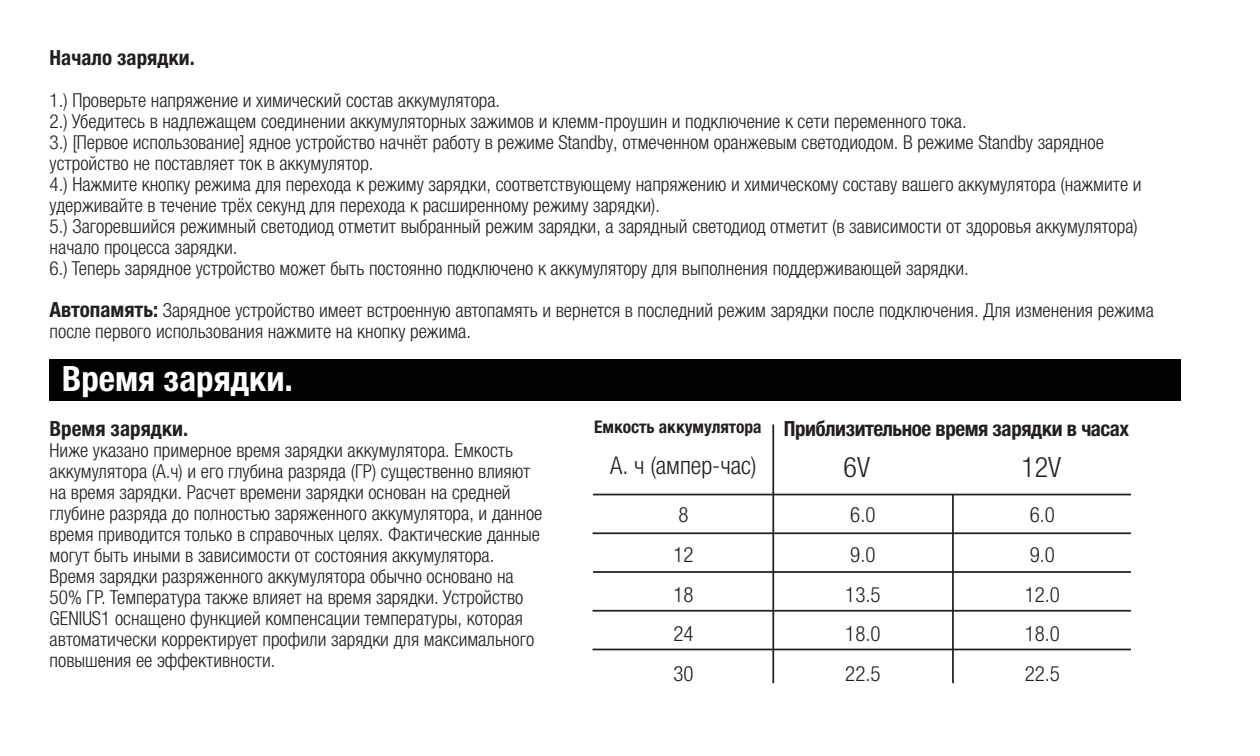
<style>
.page{position:relative;width:1260px;height:756px;background:#fff}
.page>*{position:absolute;margin:0;border:0;box-sizing:border-box;transform-origin:0 0}
.t1{font:700 condensed 35px "Helvetica Neue LTW1 G";color:#fff}
.t2{font:300 condensed 28px "Helvetica Neue LTW1 G";color:#231f20}
.t3{font:300 condensed 24.5px "Helvetica Neue LTW1 G";color:#231f20}
.t4{font:300 condensed 21px "Helvetica Neue LTW1 G";color:#231f20}
.t5{font:700 condensed 21px "Helvetica Neue LTW1 G";letter-spacing:-.02em;color:#231f20}
.t6{font:700 condensed 21px "Helvetica Neue LTW1 G";color:#231f20}
.t7{font:300 condensed 19.25px/21px "Helvetica Neue LTW1 G";color:#231f20}
.t8{font:700 condensed 17.5px "Helvetica Neue LTW1 G";color:#231f20}
.s1{font-weight:700;font-size:21px}
</style>
<div class="page">
<hr style="left:593px;top:494px;width:538px;height:1px;background:#231f20">
<hr style="left:593px;top:532px;width:538px;height:2px;background:#231f20">
<hr style="left:593px;top:610px;width:538px;height:2px;background:#231f20">
<hr style="left:593px;top:649px;width:538px;height:1px;background:#231f20">
<hr style="left:593px;top:571px;width:538px;height:2px;background:#231f20">
<hr style="left:772px;top:424px;width:2px;height:259px;background:#231f20">
<hr style="left:952px;top:494px;width:2px;height:189px;background:#231f20">
<div style="left:50px;top:359px;width:1131px;height:41px;background:#000"></div>
<p class="t6" style="left:50px;top:45px;width:147px">Начало зарядки.</p>
<p class="t7" style="left:50px;top:89px;width:452px">1.) Проверьте напряжение и химический состав аккумулятора.</p>
<p class="t7" style="left:50px;top:110px;width:919px">2.) Убедитесь в надлежащем соединении аккумуляторных зажимов и клемм-проушин и подключение к сети переменного тока.</p>
<p class="t7" style="left:50px;top:131px;width:1056px">3.) [Первое использование] ядное устройство начнёт работу в режиме Standby, отмеченном оранжевым светодиодом. В режиме Standby зарядное устройство не поставляет ток в аккумулятор.</p>
<p class="t7" style="left:50px;top:173px;width:1093px">4.) Нажмите кнопку режима для перехода к режиму зарядки, соответствующему напряжению и химическому составу вашего аккумулятора (нажмите и удерживайте в течение трёх секунд для перехода к расширенному режиму зарядки).</p>
<p class="t7" style="left:50px;top:215px;width:1090px">5.) Загоревшийся режимный светодиод отметит выбранный режим зарядки, а зарядный светодиод отметит (в зависимости от здоровья аккумулятора) начало процесса зарядки.</p>
<p class="t7" style="left:50px;top:257px;width:921px">6.) Теперь зарядное устройство может быть постоянно подключено к аккумулятору для выполнения поддерживающей зарядки.</p>
<p class="t7" style="left:50px;top:299px;width:1106px"><span class="s1">Автопамять:</span> Зарядное устройство имеет встроенную автопамять и вернется в последний режим зарядки после подключения. Для изменения режима после первого использования нажмите на кнопку режима.</p>
<p class="t1" style="left:62px;top:358px;width:233px">Время зарядки.</p>
<p class="t6" style="left:50px;top:416px;width:140px">Время зарядки.</p>
<p class="t7" style="left:50px;top:440px;width:494px">Ниже указано примерное время зарядки аккумулятора. Емкость аккумулятора (А.ч) и его глубина разряда (ГР) существенно влияют на время зарядки. Расчет времени зарядки основан на средней глубине разряда до полностью заряженного аккумулятора, и данное время приводится только в справочных целях. Фактические данные могут быть иными в зависимости от состояния аккумулятора.<br>Время зарядки разряженного аккумулятора обычно основано на 50% ГР. Температура также влияет на время зарядки. Устройство GENIUS1 оснащено функцией компенсации температуры, которая автоматически корректирует профили зарядки для максимального повышения ее эффективности.</p>
<p class="t8" style="left:594px;top:417px;width:169px">Емкость аккумулятора</p>
<p class="t5" style="left:784px;top:416px;width:347px">Приблизительное время зарядки в часах</p>
<p class="t2" style="left:844px;top:451px;width:28px">6V</p>
<p class="t4" style="left:679px;top:503px;width:12px">8</p>
<p class="t4" style="left:673px;top:542px;width:22px">12</p>
<p class="t4" style="left:673px;top:582px;width:22px">18</p>
<p class="t4" style="left:673px;top:621px;width:22px">24</p>
<p class="t4" style="left:673px;top:661px;width:22px">30</p>
<p class="t3" style="left:610px;top:451px;width:148px">А. ч (ампер-час)</p>
<p class="t2" style="left:1021px;top:451px;width:41px">12V</p>
<p class="t4" style="left:850px;top:503px;width:27px">6.0</p>
<p class="t4" style="left:850px;top:542px;width:27px">9.0</p>
<p class="t4" style="left:845px;top:582px;width:37px">13.5</p>
<p class="t4" style="left:845px;top:621px;width:37px">18.0</p>
<p class="t4" style="left:845px;top:661px;width:37px">22.5</p>
<p class="t4" style="left:1030px;top:503px;width:27px">6.0</p>
<p class="t4" style="left:1030px;top:542px;width:27px">9.0</p>
<p class="t4" style="left:1025px;top:582px;width:37px">12.0</p>
<p class="t4" style="left:1025px;top:621px;width:37px">18.0</p>
<p class="t4" style="left:1025px;top:661px;width:37px">22.5</p>
</div>
